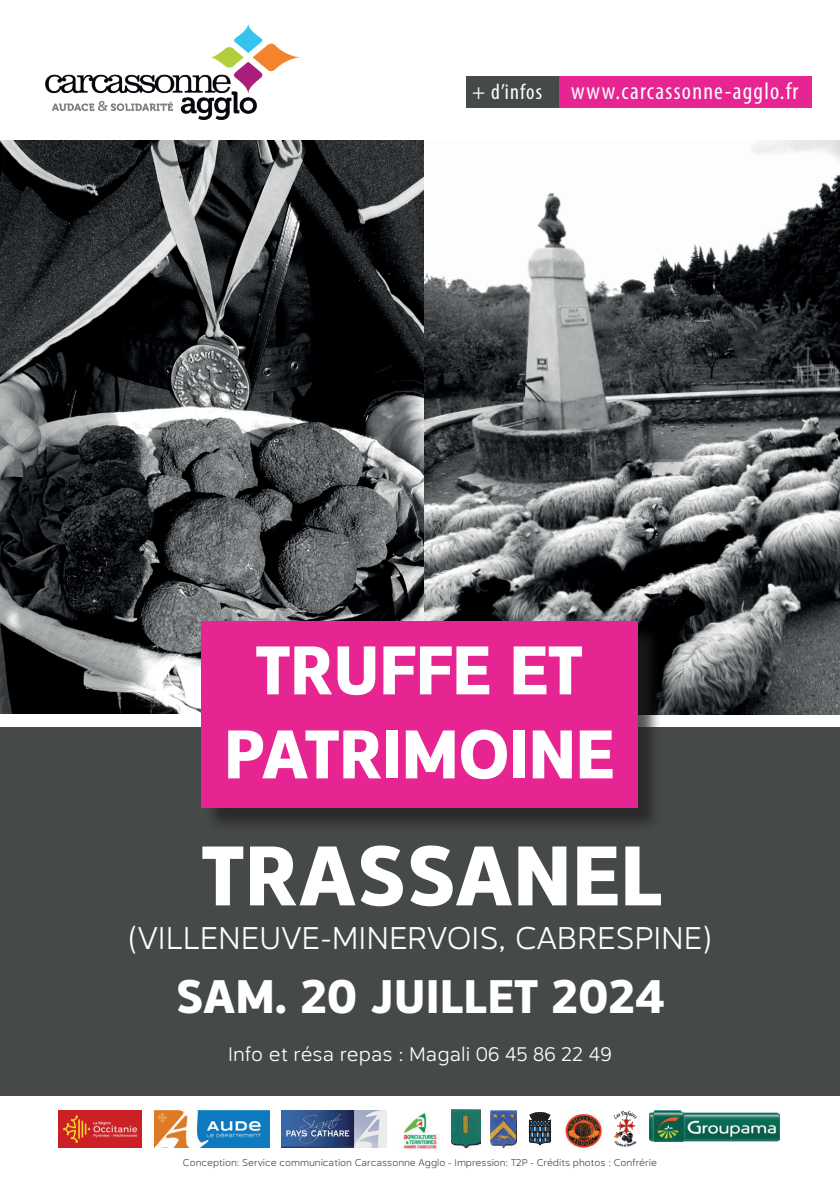
<style>
.page{position:relative;width:840px;height:1191px;background:#fff}
.page>*{position:absolute;margin:0;border:0;box-sizing:border-box;transform-origin:0 0}
.t1{font:900 86px "Catesque";color:#fff}
.t2{font:900 70px/84px "Catesque";letter-spacing:-.015em;color:#fff;text-align:center}
.t3{font:900 48px "Catesque";color:#fff}
.t4{font:300 32px "Catesque";color:#fff}
.t5{font:24px "Myriad Variable Concept";letter-spacing:.05em;color:#fff}
.t6{font:300 20px "Catesque";color:#fff}
.t7{font:300 10px "Catesque";color:#45494a}
.s1{font-size:22px}
</style>
<div class="page">
<div style="left:0;top:727px;width:839px;height:368px;background:#45494a"></div>
<img style="left:565px;top:1114px;width:37px;height:34px">
<img style="left:403px;top:1113px;width:35px;height:35px">
<img style="left:649px;top:1110px;width:129px;height:31px">
<img style="left:282px;top:1110px;width:104px;height:38px">
<img style="left:155px;top:1110px;width:114px;height:38px">
<img style="left:613px;top:1110px;width:24px;height:36px">
<img style="left:490px;top:1110px;width:26px;height:38px">
<svg style="left:528px;top:1114px;width:24px;height:32px"></svg>
<svg style="left:529px;top:1112px;width:21px;height:33px"></svg>
<img style="left:451px;top:1109px;width:29px;height:39px">
<img style="left:59px;top:1111px;width:83px;height:36px">
<img style="left:45px;top:24px;width:256px;height:95px">
<div style="left:558px;top:76px;width:253px;height:32px;background:#e72592"></div>
<div style="left:465px;top:76px;width:93px;height:32px;background:#45494a"></div>
<img style="left:0;top:141px;width:839px;height:573px">
<div style="left:204px;top:624px;width:458px;height:209px;background:#231f20;opacity:.75"></div>
<div style="left:201px;top:621px;width:436px;height:187px;background:#e72592"></div>
<h3 class="t5" style="left:472px;top:77px;width:327px"><span class="s1">+ d’infos</span> www.carcassonne-agglo.fr</h3>
<h2 class="t2" style="left:224px;top:628px;width:392px">TRUFFE ET<br>PATRIMOINE</h2>
<h1 class="t1" style="left:201px;top:826px;width:463px">TRASSANEL</h1>
<h3 class="t4" style="left:129px;top:920px;width:583px">(VILLENEUVE-MINERVOIS, CABRESPINE)</h3>
<h3 class="t3" style="left:176px;top:968px;width:489px">SAM. 20 JUILLET 2024</h3>
<h3 class="t6" style="left:228px;top:1042px;width:385px">Info et résa repas : Magali 06 45 86 22 49</h3>
<p class="t7" style="left:183px;top:1157px;width:475px">Conception: Service communication Carcassonne Agglo - Impression: T2P - Crédits photos : Confrérie</p>
</div>
